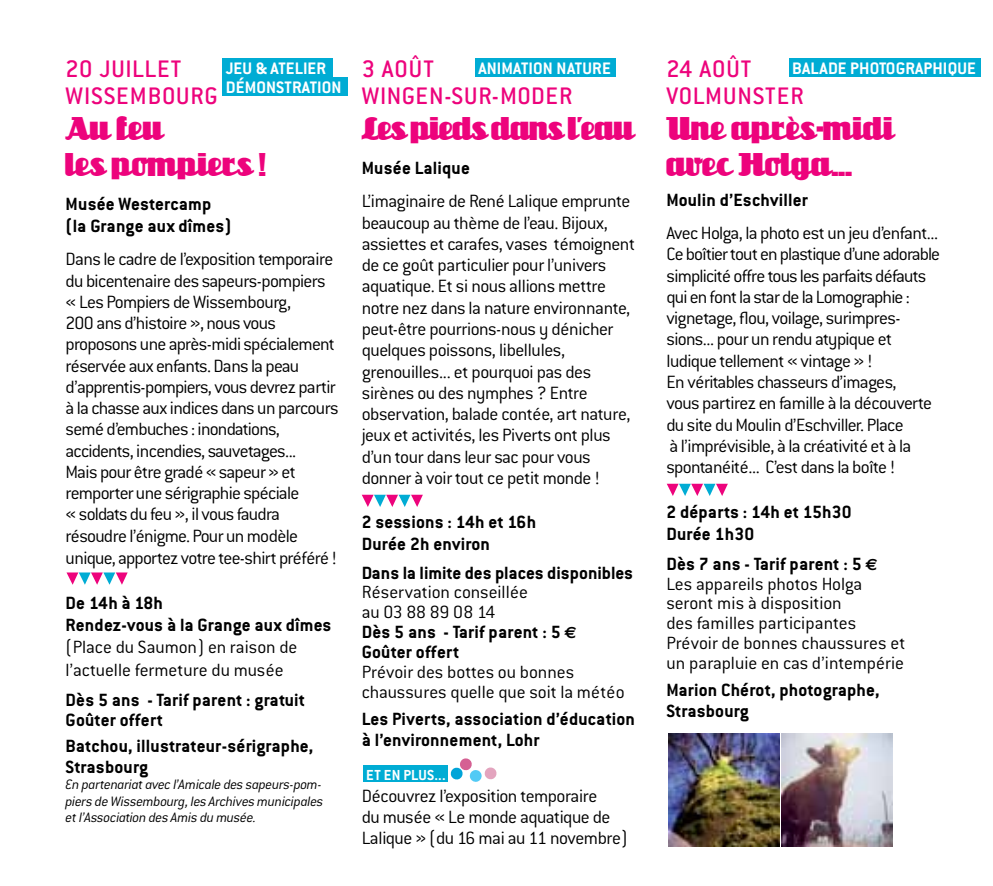
<style>
.page{position:relative;width:993px;height:886px;background:#fff}
.page>*{position:absolute;margin:0;border:0;box-sizing:border-box;transform-origin:0 0}
.t1{font:30px/36px "Unicorn NF";color:#ed037c}
.t2{font:30px "Unicorn NF";letter-spacing:-.035em;color:#ed037c}
.t3{font:500 26.25px/27.5px "Conduit ITC";letter-spacing:.04em;color:#ed037c}
.t4{font:300 19.5px/21.2px "Conduit ITC";letter-spacing:-.025em;color:#000}
.t5{font:700 19.5px/22px "Conduit ITC";letter-spacing:.01em;color:#000}
.t6{font:300 19.5px/19.8px "Conduit ITC";letter-spacing:-.005em;color:#000}
.t7{font:300 19.5px/19.8px "Conduit ITC";color:#000}
.t8{font:700 18.25px "Conduit ITC";letter-spacing:.01em;color:#fff}
.t9{font:700 16px "Conduit ITC";color:#fff}
.t10{font:italic 300 15px/16.2px "Conduit ITC";letter-spacing:-.02em;color:#000;text-align:justify}
.s1{font-weight:700}
.s2{font-family:"Euro Sans";font-weight:700;font-size:16.25px}
</style>
<div class="page">
<div style="left:788px;top:58px;width:192px;height:19px;background:#00acd4"></div>
<div style="left:475px;top:58px;width:140px;height:19px;background:#00acd4"></div>
<div style="left:222px;top:58px;width:111px;height:19px;background:#00acd4"></div>
<div style="left:222px;top:77px;width:125px;height:19px;background:#00acd4"></div>
<svg style="left:66px;top:572px;width:62px;height:13px"></svg>
<svg style="left:362px;top:495px;width:61px;height:12px"></svg>
<svg style="left:667px;top:484px;width:60px;height:12px"></svg>
<img style="left:781px;top:734px;width:111px;height:112px">
<img style="left:668px;top:734px;width:111px;height:112px">
<svg style="left:469px;top:769px;width:13px;height:13px"></svg>
<svg style="left:450px;top:758px;width:22px;height:22px"></svg>
<svg style="left:484px;top:767px;width:13px;height:13px"></svg>
<div style="left:363px;top:766px;width:85px;height:16px;background:#00acd4"></div>
<h2 class="t3" style="left:361px;top:55px;width:212px">3 AOÛT<br>WINGEN-SUR-MODER</h2>
<h1 class="t2" style="left:361px;top:112px;width:274px">Les pieds dans l’eau</h1>
<p class="t5" style="left:361px;top:157px;width:110px">Musée Lalique</p>
<p class="t4" style="left:361px;top:191px;width:275px">L’imaginaire de René Lalique emprunte beaucoup au thème de l’eau. Bijoux, assiettes et carafes, vases témoignent de ce goût particulier pour l’univers aquatique. Et si nous allions mettre notre nez dans la nature environnante, peut-être pourrions-nous y dénicher quelques poissons, libellules, grenouilles... et pourquoi pas des sirènes ou des nymphes ? Entre observation, balade contée, art nature, jeux et activités, les Piverts ont plus d’un tour dans leur sac pour vous donner à voir tout ce petit monde !</p>
<p class="t5" style="left:361px;top:511px;width:176px">2 sessions : 14h et 16h<br>Durée 2h environ</p>
<p class="t5" style="left:361px;top:561px;width:273px">Dans la limite des places disponibles</p>
<p class="t6" style="left:361px;top:582px;width:216px">Réservation conseillée<br>au 03 88 89 08 14<br><span class="s1">Dès 5 ans - Tarif parent : 5</span> <span class="s2">s<br></span><span class="s1">Goûter offert</span></p>
<p class="t6" style="left:361px;top:662px;width:264px">Prévoir des bottes ou bonnes chaussures quelle que soit la météo</p>
<p class="t5" style="left:361px;top:707px;width:275px;line-height:21.2px">Les Piverts, association d’éducation à l’environnement, Lohr</p>
<h2 class="t3" style="left:666px;top:55px;width:139px">24 AO ÛT<br>VOLMUNSTER</h2>
<h1 class="t1" style="left:666px;top:111px;width:229px">Une après-midi avec Holga...</h1>
<p class="t5" style="left:666px;top:188px;width:143px">Moulin d’Eschviller</p>
<p class="t4" style="left:666px;top:222px;width:275px">Avec Holga, la photo est un jeu d’enfant...<br>Ce boîtier tout en plastique d’une adorable simplicité offre tous les parfaits défauts qui en font la star de la Lomographie : vignetage, flou, voilage, surimpres&shy;sions... pour un rendu atypique et ludique tellement « vintage » !<br>En véritables chasseurs d’images,<br>vous partirez en famille à la découverte du site du Moulin d’Eschviller. Place<br>à l’imprévisible, à la créativité et à la spontanéité... C’est dans la boîte !</p>
<p class="t5" style="left:666px;top:501px;width:187px">2 départs : 14h et 15h30<br>Durée 1h30</p>
<p class="t7" style="left:666px;top:554px;width:240px"><span class="s1">Dès 7 ans - Tarif parent : 5</span> <span class="s2">s<br></span>Les appareils photos Holga seront mis à disposition<br>des familles participantes<br>Prévoir de bonnes chaussures et un parapluie en cas d’intempérie</p>
<p class="t5" style="left:666px;top:679px;width:214px;line-height:21.2px">Marion Chérot, photographe,<br>Strasbourg</p>
<h2 class="t3" style="left:66px;top:55px;width:117px">20 JUILLET<br>WISSEMBOUR</h2>
<p class="t8" style="left:226px;top:58px;width:54px">Jeu &amp; atel</p>
<p class="t8" style="left:303px;top:58px;width:14px">ier</p>
<p class="t8" style="left:478px;top:58px;width:134px">ANIMATION NATURE</p>
<p class="t8" style="left:792px;top:58px;width:10px">Balade</p>
<p class="t8" style="left:850px;top:58px;width:11px">photograph</p>
<p class="t8" style="left:942px;top:58px;width:24px">ique</p>
<p class="t8" style="left:226px;top:77px;width:29px">démonstrat</p>
<p class="t8" style="left:317px;top:77px;width:15px">ion</p>
<h2 class="t3" style="left:204px;top:82px;width:15px">G</h2>
<h1 class="t1" style="left:66px;top:111px;width:202px">Au feu<br>les pompiers !</h1>
<p class="t5" style="left:66px;top:193px;width:167px">Musée Westercamp (la Grange aux dîmes)</p>
<p class="t4" style="left:66px;top:249px;width:274px">Dans le cadre de l’exposition temporaire du bicentenaire des sapeurs-pompiers « Les Pompiers de Wissembourg,<br>200 ans d’histoire », nous vous proposons une après-midi spécialement réservée aux enfants. Dans la peau d’apprentis-pompiers, vous devrez partir à la chasse aux indices dans un parcours semé d’embuches : inondations, accidents, incendies, sauvetages...<br>Mais pour être gradé « sapeur » et remporter une sérigraphie spéciale<br>« soldats du feu », il vous faudra résoudre l’énigme. Pour un modèle unique, apportez votre tee-shirt préféré !</p>
<p class="t5" style="left:66px;top:591px;width:267px">De 14h à 18h<br>Rendez-vous à la Grange aux dîmes</p>
<p class="t6" style="left:66px;top:635px;width:233px;line-height:23.5px">(Place du Saumon) en raison de l’actuelle fermeture du musée</p>
<p class="t5" style="left:66px;top:689px;width:241px;line-height:19.8px">Dès 5 ans - Tarif parent : gratuit<br>Goûter offert</p>
<p class="t5" style="left:66px;top:735px;width:249px;line-height:21.2px">Batchou, illustrateur-sérigraphe,<br>Strasbourg</p>
<p class="t10" style="left:66px;top:776px;width:259px">En partenariat avec l’Amicale des sapeurs-pom&shy;piers de Wissembourg, les Archives municipales et l’Association des Amis du musée.</p>
<p class="t9" style="left:366px;top:765px;width:46px">etenplus</p>
<p class="t9" style="left:434px;top:765px;width:13px">...</p>
<p class="t4" style="left:361px;top:785px;width:267px">Découvrez l’exposition temporaire<br>du musée « Le monde aquatique de<br>Lalique » (du 16 mai au 11 novembre)</p>
</div>
